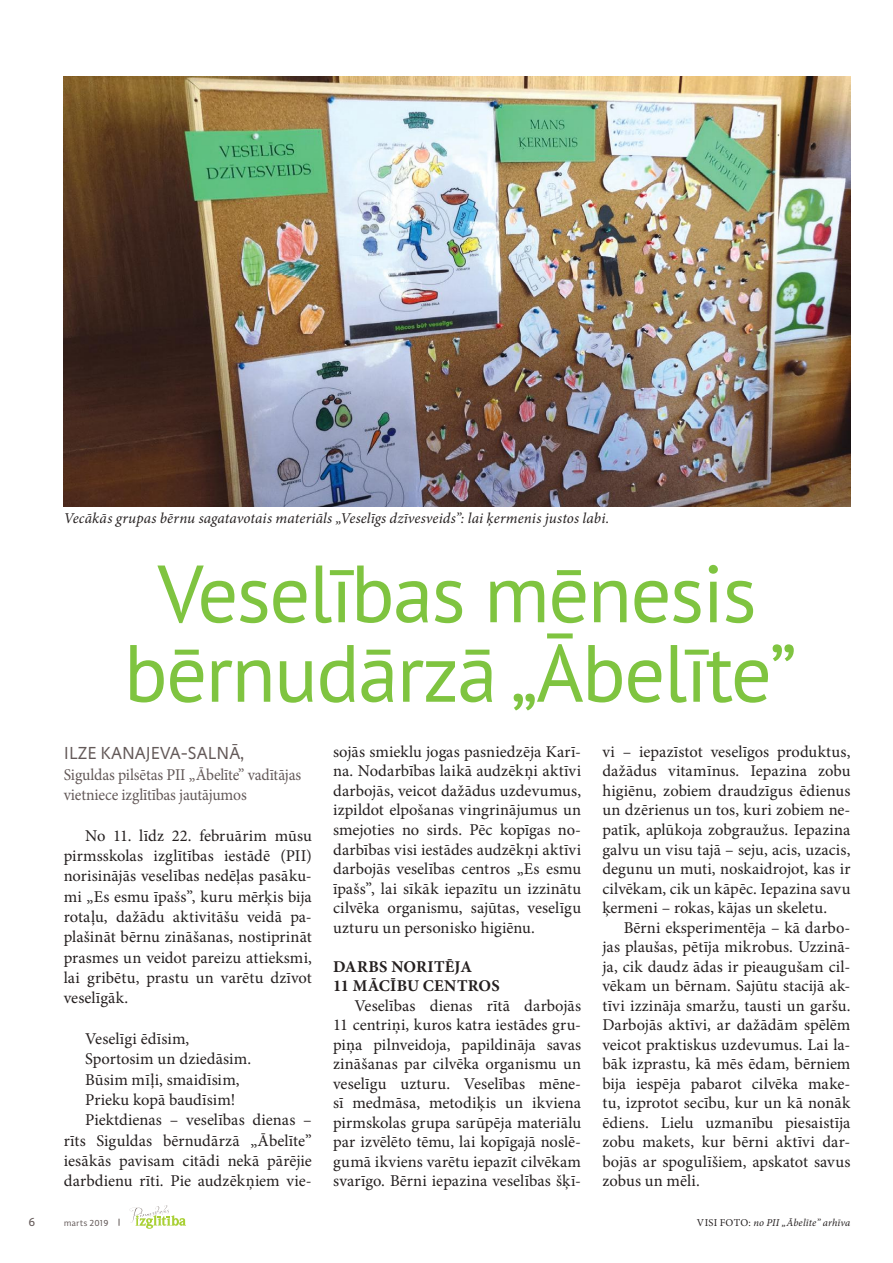
<style>
.page{position:relative;width:893px;height:1263px;background:#fff}
.page>*{position:absolute;margin:0;border:0;box-sizing:border-box;transform-origin:0 0}
.t1{font:81px/79.5px "PT Sans";letter-spacing:-.02em;color:#7fc440;text-align:center}
.t2{font:18px "Adagio Sans";color:#635958;scale:.95 1}
.t3{font:16.5px/19.5px "Minion Pro";letter-spacing:.005em;color:#241f1f;text-align:justify}
.t4{font:16.5px/20.4px "Minion Pro";letter-spacing:-.01em;color:#635958;scale:.95 1}
.t5{font:700 16.5px/19.5px "Minion Pro";letter-spacing:.015em;color:#241f1f}
.t6{font:italic 15px "Minion Pro";letter-spacing:.005em;color:#241f1f}
.t7{font:12px "Adagio Sans";color:#635958}
.t8{font:italic 10.5px "Minion Pro";letter-spacing:.015em;color:#241f1f}
.t9{font:9px "Adagio Sans";color:#635958}
.s1{font-style:normal}
</style>
<div class="page">
<svg style="left:130px;top:1205px;width:56px;height:24px"></svg>
<img style="left:64px;top:77px;width:786px;height:430px">
<p class="t6" style="left:64px;top:508px;width:547px">Vecākās grupas bērnu sagatavotais materiāls „Veselīgs dzīvesveids”: lai ķermenis justos labi.</p>
<h1 class="t1" style="left:124px;top:552px;width:674px">Veselības mēnesis bērnudārzā „Ābelīte”</h1>
<p class="t2" style="left:64px;top:742px;width:191px">ILZE KANAJEVA-SALNĀ,</p>
<p class="t4" style="left:64px;top:764px;width:251px">Siguldas pilsētas PII „Ābelīte” vadītājas vietniece izglītības jautājumos</p>
<p class="t3" style="left:64px;top:825px;width:250px;line-height:20.4px;text-indent:21px">No 11. līdz 22. februārim mūsu pirmsskolas izglītības iestādē (PII) norisinājās veselības nedēļas pasāku&shy;mi „Es esmu īpašs”, kuru mērķis bija rotaļu, dažādu aktivitāšu veidā pa&shy;plašināt bērnu zināšanas, nostiprināt prasmes un veidot pareizu attieksmi, lai gribētu, prastu un varētu dzīvot veselīgāk.</p>
<p class="t3" style="left:85px;top:1029px;width:106px">Veselīgi ēdīsim,</p>
<p class="t3" style="left:85px;top:1049px;width:168px">Sportosim un dziedāsim.</p>
<p class="t3" style="left:85px;top:1070px;width:156px">Būsim mīļi, smaidīsim,</p>
<p class="t3" style="left:85px;top:1090px;width:152px">Prieku kopā baudīsim!</p>
<p class="t3" style="left:85px;top:1110px;width:228px">Piektdienas – veselības dienas –</p>
<p class="t3" style="left:64px;top:1131px;width:250px">rīts Siguldas bērnudārzā „Ābelīte”</p>
<p class="t3" style="left:64px;top:1151px;width:250px">iesākās pavisam citādi nekā pārējie</p>
<p class="t3" style="left:64px;top:1171px;width:250px">darbdienu rīti. Pie audzēkņiem vie-</p>
<p class="t3" style="left:333px;top:742px;width:250px">sojās smieklu jogas pasniedzēja Karī&shy;na. Nodarbības laikā audzēkņi aktīvi darbojās, veicot dažādus uzdevumus, izpildot elpošanas vingrinājumus un smejoties no sirds. Pēc kopīgas no&shy;darbības visi iestādes audzēkņi aktīvi darbojās veselības centros „Es esmu īpašs”, lai sīkāk iepazītu un izzinātu cilvēka organismu, sajūtas, veselīgu uzturu un personisko higiēnu.</p>
<p class="t5" style="left:333px;top:956px;width:168px">DARBS NORITĒJA<br>11 MĀCĪBU CENTROS</p>
<p class="t3" style="left:333px;top:996px;width:250px;text-indent:21px">Veselības dienas rītā darbojās 11 centriņi, kuros katra iestādes gru&shy;piņa pilnveidoja, papildināja savas zināšanas par cilvēka organismu un veselīgu uzturu. Veselības mēne&shy;sī medmāsa, metodiķis un ikviena pirmskolas grupa sarūpēja materiālu par izvēlēto tēmu, lai kopīgajā noslē&shy;gumā ikviens varētu iepazīt cilvēkam svarīgo. Bērni iepazina veselības šķī-</p>
<p class="t3" style="left:602px;top:742px;width:250px">vi – iepazīstot veselīgos produktus, dažādus vitamīnus. Iepazina zobu higiēnu, zobiem draudzīgus ēdienus un dzērienus un tos, kuri zobiem ne&shy;patīk, aplūkoja zobgraužus. Iepazina galvu un visu tajā – seju, acis, uzacis, degunu un muti, noskaidrojot, kas ir cilvēkam, cik un kāpēc. Iepazina savu ķermeni – rokas, kājas un skeletu.</p>
<p class="t3" style="left:602px;top:918px;width:250px;text-indent:21px">Bērni eksperimentēja – kā darbo&shy;jas plaušas, pētīja mikrobus. Uzzinā&shy;ja, cik daudz ādas ir pieaugušam cil&shy;vēkam un bērnam. Sajūtu stacijā ak&shy;tīvi izzināja smaržu, tausti un garšu.<br>Darbojās aktīvi, ar dažādām spēlēm veicot praktiskus uzdevumus. Lai la&shy;bāk izprastu, kā mēs ēdam, bērniem bija iespēja pabarot cilvēka make&shy;tu, izprotot secību, kur un kā nonāk ēdiens. Lielu uzmanību piesaistīja zobu makets, kur bērni aktīvi dar&shy;bojās ar spogulīšiem, apskatot savus zobus un mēli.</p>
<p class="t8" style="left:697px;top:1215px;width:155px"><span class="s1">VISI FOTO:</span> no PII „Ābelīte” arhīva</p>
<p class="t7" style="left:28px;top:1214px;width:8px">6</p>
<p class="t9" style="left:64px;top:1217px;width:46px">marts 2019</p>
</div>
